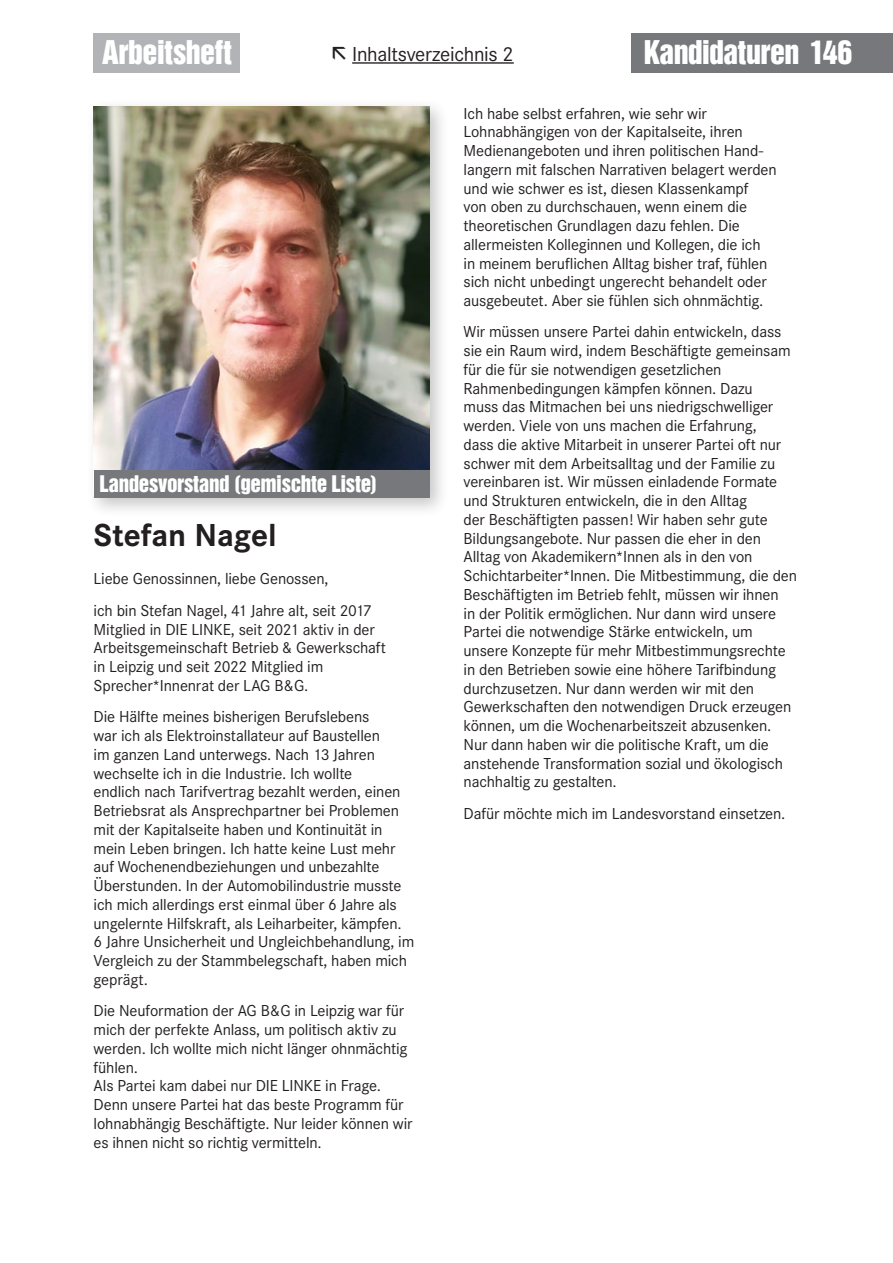
<style>
.page{position:relative;width:893px;height:1263px;background:#fff}
.page>*{position:absolute;margin:0;border:0;box-sizing:border-box;transform-origin:0 0}
.t1{font:700 33px "Corporate S";letter-spacing:-.005em;color:#231f20}
.t2{font:30px "Helvetica Inserat";letter-spacing:-.015em;color:#fff}
.t3{font:21px "Helvetica Inserat";letter-spacing:-.015em;color:#fff}
.t4{font:21px "Corporate S";letter-spacing:-.015em;color:#231f20}
.t5{font:16.5px/18.8px "Corporate S";letter-spacing:-.01em;color:#231f20}
</style>
<div class="page">
<div style="left:94px;top:33px;width:146px;height:39px;background:#b2b3b7"></div>
<hr style="left:352px;top:62px;width:162px;height:2px;background:#231f20">
<div style="left:795px;top:33px;width:98px;height:39px;background:#76787b"></div>
<div style="left:631px;top:33px;width:168px;height:39px;background:#76787b"></div>
<div style="left:85px;top:97px;width:364px;height:420px;background:#231f20;opacity:.25"></div>
<img style="left:94px;top:106px;width:336px;height:391px">
<div style="left:94px;top:470px;width:335px;height:27px;background:#76787b"></div>
<h2 class="t2" style="left:102px;top:35px;width:131px">Arbeitsheft</h2>
<p class="t4" style="left:352px;top:42px;width:163px">Inhaltsverzeichnis 2</p>
<h2 class="t2" style="left:644px;top:35px;width:210px">Kandidaturen 146</h2>
<p class="t3" style="left:99px;top:471px;width:279px">Landesvorstand (gemischte Liste)</p>
<h1 class="t1" style="left:94px;top:516px;width:185px">Stefan Nagel</h1>
<p class="t5" style="left:94px;top:563px;width:280px;line-height:31.5px">Liebe Genossinnen, liebe Genossen,<br>ich bin Stefan Nagel, 41 Jahre alt, seit 2017</p>
<p class="t5" style="left:94px;top:620px;width:294px">Mitglied in DIE LINKE, seit 2021 aktiv in der Arbeitsgemeinschaft Betrieb &amp; Gewerkschaft in Leipzig und seit 2022 Mitglied im Sprecher*Innenrat der LAG B&amp;G.</p>
<p class="t5" style="left:94px;top:708px;width:322px">Die Hälfte meines bisherigen Berufslebens<br>war ich als Elektroinstallateur auf Baustellen<br>im ganzen Land unterwegs. Nach 13 Jahren wechselte ich in die Industrie. Ich wollte<br>endlich nach Tarifvertrag bezahlt werden, einen Betriebsrat als Ansprechpartner bei Problemen mit der Kapitalseite haben und Kontinuität in mein Leben bringen. Ich hatte keine Lust mehr auf Wochenendbeziehungen und unbezahlte Überstunden. In der Automobilindustrie musste ich mich allerdings erst einmal über 6 Jahre als ungelernte Hilfskraft, als Leiharbeiter, kämpfen.<br>6 Jahre Unsicherheit und Ungleichbehandlung, im Vergleich zu der Stammbelegschaft, haben mich geprägt.</p>
<p class="t5" style="left:94px;top:1001px;width:320px">Die Neuformation der AG B&amp;G in Leipzig war für mich der perfekte Anlass, um politisch aktiv zu werden. Ich wollte mich nicht länger ohnmächtig fühlen.<br>Als Partei kam dabei nur DIE LINKE in Frage.<br>Denn unsere Partei hat das beste Programm für lohnabhängig Beschäftigte. Nur leider können wir es ihnen nicht so richtig vermitteln.</p>
<p class="t5" style="left:464px;top:104px;width:315px">Ich habe selbst erfahren, wie sehr wir Lohnabhängigen von der Kapitalseite, ihren Medienangeboten und ihren politischen Hand&shy;langern mit falschen Narrativen belagert werden und wie schwer es ist, diesen Klassenkampf<br>von oben zu durchschauen, wenn einem die theoretischen Grundlagen dazu fehlen. Die allermeisten Kolleginnen und Kollegen, die ich<br>in meinem beruflichen Alltag bisher traf, fühlen sich nicht unbedingt ungerecht behandelt oder ausgebeutet. Aber sie fühlen sich ohnmächtig.</p>
<p class="t5" style="left:464px;top:323px;width:335px">Wir müssen unsere Partei dahin entwickeln, dass sie ein Raum wird, indem Beschäftigte gemeinsam für die für sie notwendigen gesetzlichen Rahmenbedingungen kämpfen können. Dazu<br>muss das Mitmachen bei uns niedrigschwelliger werden. Viele von uns machen die Erfahrung,<br>dass die aktive Mitarbeit in unserer Partei oft nur schwer mit dem Arbeitsalltag und der Familie zu vereinbaren ist. Wir müssen einladende Formate und Strukturen entwickeln, die in den Alltag<br>der Beschäftigten passen! Wir haben sehr gute Bildungsangebote. Nur passen die eher in den Alltag von Akademikern*Innen als in den von Schichtarbeiter*Innen. Die Mitbestimmung, die den Beschäftigten im Betrieb fehlt, müssen wir ihnen<br>in der Politik ermöglichen. Nur dann wird unsere Partei die notwendige Stärke entwickeln, um unsere Konzepte für mehr Mitbestimmungsrechte in den Betrieben sowie eine höhere Tarifbindung durchzusetzen. Nur dann werden wir mit den Gewerkschaften den notwendigen Druck erzeugen können, um die Wochenarbeitszeit abzusenken.<br>Nur dann haben wir die politische Kraft, um die anstehende Transformation sozial und ökologisch nachhaltig zu gestalten.</p>
<p class="t5" style="left:464px;top:804px;width:323px">Dafür möchte mich im Landesvorstand einsetzen.</p>
</div>
